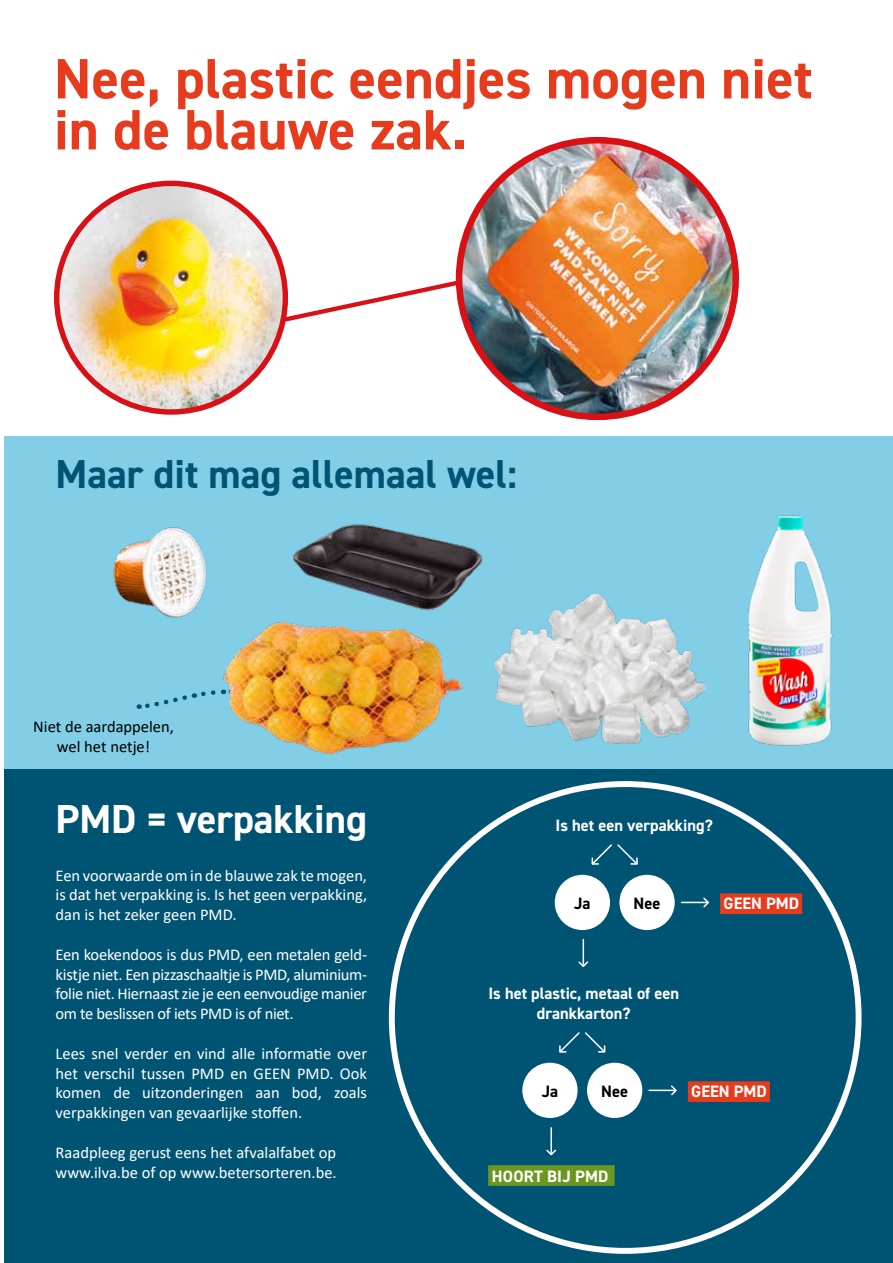
<style>
.page{position:relative;width:893px;height:1263px;background:#fff}
.page>*{position:absolute;margin:0;border:0;box-sizing:border-box;transform-origin:0 0}
.t1{font:700 57px/51px "DIN2014";color:#e73b1d}
.t2{font:700 40.5px "DIN2014";color:#005473}
.t3{font:700 40.5px "DIN2014";color:#fff}
.t4{font:16.5px/19.8px "Calibri";color:#fff;text-align:justify}
.t5{font:700 16.5px/19.8px "DIN2014";color:#fff;text-align:center}
.t6{font:16.5px/19.8px "Calibri";color:#000;text-align:center}
.t7{font:700 16.5px "DIN2014";color:#000}
</style>
<div class="page">
<svg style="left:284px;top:269px;width:187px;height:66px"></svg>
<div style="left:4px;top:437px;width:889px;height:332px;background:#82cee6"></div>
<div style="left:4px;top:769px;width:889px;height:494px;background:#005473"></div>
<svg style="left:138px;top:690px;width:78px;height:19px"></svg>
<img style="left:494px;top:593px;width:211px;height:151px">
<img style="left:58px;top:183px;width:226px;height:229px">
<div style="left:54px;top:181px;width:234px;height:234px;border:5px solid #d91016;border-radius:50%"></div>
<img style="left:459px;top:140px;width:277px;height:277px;border-radius:138px">
<div style="left:456px;top:137px;width:283px;height:283px;border:7px solid #d91016;border-radius:50%"></div>
<img style="left:293px;top:524px;width:190px;height:87px">
<img style="left:221px;top:621px;width:242px;height:133px">
<img style="left:748px;top:515px;width:85px;height:231px">
<hr style="left:550px;top:1128px;width:2px;height:25px;background:#fff">
<svg style="left:546px;top:1148px;width:11px;height:8px"></svg>
<svg style="left:578px;top:939px;width:11px;height:28px"></svg>
<div style="left:720px;top:893px;width:82px;height:21px;background:#e73b1d;border:2px solid #e73b1d"></div>
<svg style="left:681px;top:897px;width:28px;height:11px"></svg>
<div style="left:555px;top:875px;width:55px;height:55px;background:#fff;border-radius:50%"></div>
<div style="left:619px;top:875px;width:56px;height:55px;background:#fff;border-radius:50%"></div>
<svg style="left:591px;top:844px;width:47px;height:21px"></svg>
<div style="left:522px;top:1063px;width:56px;height:55px;background:#fff;border-radius:50%"></div>
<div style="left:587px;top:1063px;width:55px;height:55px;background:#fff;border-radius:50%"></div>
<svg style="left:559px;top:1032px;width:47px;height:21px"></svg>
<div style="left:688px;top:1081px;width:82px;height:21px;background:#e73b1d;border:2px solid #e73b1d"></div>
<hr style="left:649px;top:1089px;width:26px;height:2px;background:#fff">
<svg style="left:670px;top:1085px;width:7px;height:11px"></svg>
<div style="left:488px;top:1165px;width:127px;height:21px;background:#6a971f;border:2px solid #6a971f"></div>
<img style="left:113px;top:527px;width:93px;height:91px">
<h1 class="t1" style="left:54px;top:53px;width:760px">Nee, plastic eendjes mogen niet in de blauwe zak.</h1>
<h2 class="t2" style="left:56px;top:447px;width:463px">Maar dit mag allemaal wel:</h2>
<p class="t6" style="left:33px;top:716px;width:142px">Niet de aardappelen, wel het netje!</p>
<h2 class="t3" style="left:56px;top:792px;width:313px">PMD = verpakking</h2>
<p class="t4" style="left:56px;top:865px;width:313px">Een voorwaarde om in de blauwe zak te mogen, is dat het verpakking is. Is het geen verpakking, dan is het zeker geen PMD.</p>
<p class="t4" style="left:56px;top:944px;width:313px">Een koekendoos is dus PMD, een metalen geld&shy;kistje niet. Een pizzaschaaltje is PMD, aluminium&shy;folie niet. Hiernaast zie je een eenvoudige manier om te beslissen of iets PMD is of niet.</p>
<p class="t4" style="left:56px;top:1043px;width:313px">Lees snel verder en vind alle informatie over het verschil tussen PMD en GEEN PMD. Ook komen de uitzonderingen aan bod, zoals verpakkingen van gevaarlijke stoffen.</p>
<p class="t4" style="left:56px;top:1142px;width:283px">Raadpleeg gerust eens het afvalalfabet op www.ilva.be of op www.betersorteren.be.</p>
<p class="t5" style="left:555px;top:815px;width:159px">Is het een verpakking?</p>
<p class="t7" style="left:574px;top:892px;width:18px">Ja</p>
<p class="t7" style="left:634px;top:892px;width:28px">Nee</p>
<p class="t5" style="left:724px;top:893px;width:77px">GEEN PMD</p>
<p class="t5" style="left:488px;top:983px;width:192px">Is het plastic, metaal of een drankkarton?</p>
<p class="t7" style="left:542px;top:1080px;width:18px">Ja</p>
<p class="t7" style="left:601px;top:1080px;width:28px">Nee</p>
<p class="t5" style="left:691px;top:1081px;width:77px">GEEN PMD</p>
<p class="t5" style="left:492px;top:1166px;width:118px">HOORT BIJ PMD</p>
</div>
